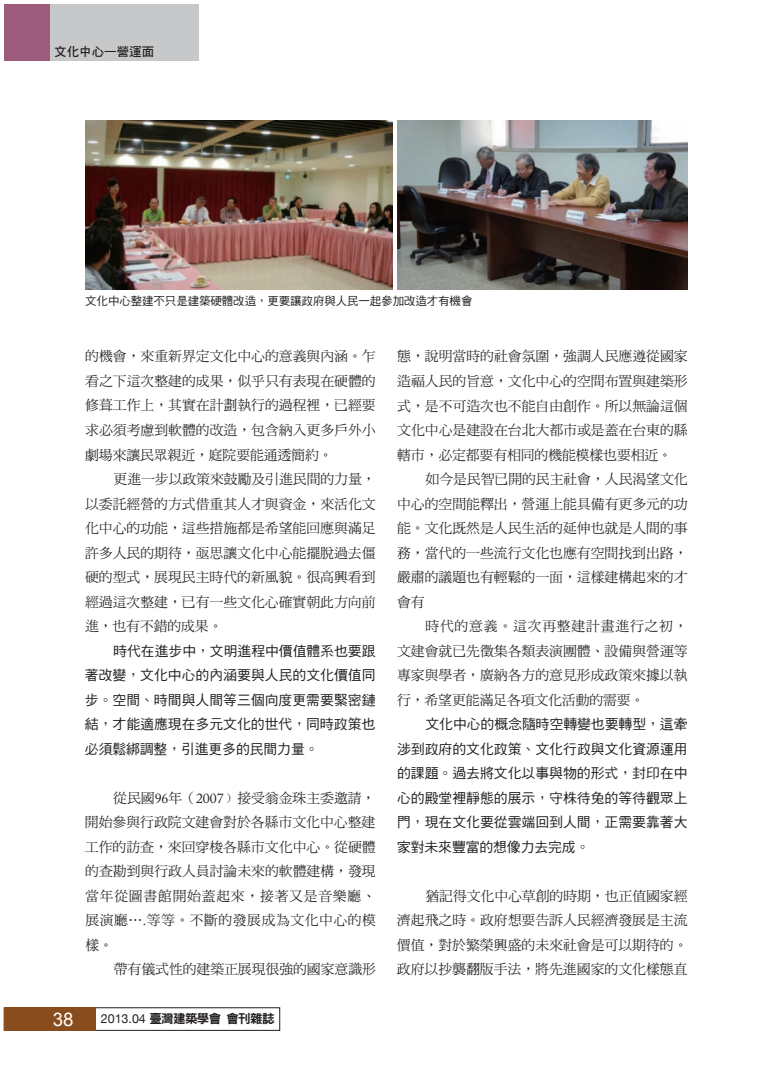
<style>
.page{position:relative;width:773px;height:1082px;background:#fff}
.page>*{position:absolute;margin:0;border:0;box-sizing:border-box;transform-origin:0 0}
.t1{font:18.75px "Arial";color:#fff}
.t2{font:13.88px/24.5px "DF Ming Std W5";letter-spacing:-.005em;color:#231f20;text-align:justify}
.t3{font:13.88px "DF Hei Std W5";letter-spacing:-.005em;color:#231f20}
.t4{font:13.88px "DF Ming Std W5";letter-spacing:.035em;color:#231f20}
.t5{font:13.88px "DF Ming Std W5";letter-spacing:.05em;color:#231f20}
.t6{font:13.88px "DF Ming Std W5";letter-spacing:.055em;color:#231f20}
.t7{font:12.5px "DF Hei Std W9";letter-spacing:-.05em;color:#231f20}
.t8{font:12.5px "DF Hei Std W7";color:#231f20}
.t9{font:11.5px "DF Hei Std W5";letter-spacing:-.01em;color:#231f20}
.s1{font-family:"Adobe Caslon Pro"}
.s2{font-family:"Adobe Garamond Pro"}
.s3{font-family:"Helvetica Neue"}
</style>
<div class="page">
<div style="left:4px;top:1007px;width:276px;height:23px;border:1px solid #231f20"></div>
<div style="left:4px;top:1007px;width:91px;height:23px;background:#894c1d"></div>
<div style="left:4px;top:4px;width:195px;height:56px;background:#c7c8ca"></div>
<div style="left:4px;top:4px;width:45px;height:56px;background:#9e5c7c"></div>
<img style="left:397px;top:121px;width:291px;height:168px">
<img style="left:85px;top:121px;width:308px;height:168px">
<p class="t8" style="left:54px;top:45px;width:102px">文化中心—營運面</p>
<p class="t9" style="left:85px;top:295px;width:389px">文化中心整建不只是建築硬體改造，更要讓政府與人民一起參加改造才有機會</p>
<p class="t2" style="left:85px;top:344px;width:292px">的機會，來重新界定文化中心的意義與內涵。乍</p>
<p class="t2" style="left:85px;top:368px;width:292px">看之下這次整建的成果，似乎只有表現在硬體的</p>
<p class="t2" style="left:85px;top:393px;width:292px">修葺工作上，其實在計劃執行的過程裡，已經要</p>
<p class="t2" style="left:85px;top:417px;width:292px">求必須考慮到軟體的改造，包含納入更多戶外小</p>
<p class="t2" style="left:85px;top:442px;width:249px">劇場來讓民眾親近，庭院要能通透簡約。</p>
<p class="t2" style="left:114px;top:466px;width:264px">更進一步以政策來鼓勵及引進民間的力量，</p>
<p class="t2" style="left:85px;top:491px;width:292px">以委託經營的方式借重其人才與資金，來活化文</p>
<p class="t2" style="left:85px;top:515px;width:292px">化中心的功能，這些措施都是希望能回應與滿足</p>
<p class="t2" style="left:85px;top:540px;width:292px">許多人民的期待，亟思讓文化中心能擺脫過去僵</p>
<p class="t2" style="left:85px;top:564px;width:292px">硬的型式，展現民主時代的新風貌。很高興看到</p>
<p class="t2" style="left:85px;top:589px;width:292px">經過這次整建，已有一些文化心確實朝此方向前</p>
<p class="t2" style="left:85px;top:613px;width:139px">進，也有不錯的成果。</p>
<p class="t3" style="left:113px;top:643px;width:264px">時代在進步中，文明進程中價值體系也要跟</p>
<p class="t3" style="left:85px;top:667px;width:292px">著改變，文化中心的內涵要與人民的文化價值同</p>
<p class="t3" style="left:85px;top:692px;width:292px">步。空間、時間與人間等三個向度更需要緊密鏈</p>
<p class="t3" style="left:85px;top:716px;width:292px">結，才能適應現在多元文化的世代，同時政策也</p>
<p class="t3" style="left:85px;top:741px;width:235px">必須鬆綁調整，引進更多的民間力量。</p>
<p class="t2" style="left:113px;top:785px;width:264px">從民國<span class="s1">96</span>年（<span class="s1">2007</span>﹚接受翁金珠主委邀請，</p>
<p class="t2" style="left:85px;top:809px;width:292px">開始參與行政院文建會對於各縣市文化中心整建</p>
<p class="t2" style="left:85px;top:834px;width:292px">工作的訪查，來回穿梭各縣市文化中心。從硬體</p>
<p class="t2" style="left:85px;top:858px;width:292px">的查勘到與行政人員討論未來的軟體建構，發現</p>
<p class="t5" style="left:85px;top:888px;width:292px">當年從圖書館開始蓋起來，接著又是音樂廳、</p>
<p class="t4" style="left:85px;top:912px;width:292px">展演廳⋯<span class="s2">.</span>等等。不斷的發展成為文化中心的模</p>
<p class="t2" style="left:85px;top:932px;width:29px">樣。</p>
<p class="t2" style="left:114px;top:956px;width:264px">帶有儀式性的建築正展現很強的國家意識形</p>
<p class="t1" style="left:53px;top:1006px;width:22px">38</p>
<p class="t7" style="left:101px;top:1011px;width:175px"><span class="s3">2013.04</span> 臺灣建築學會會刊雜誌</p>
<p class="t2" style="left:397px;top:344px;width:292px">態，說明當時的社會氛圍，強調人民應遵從國家</p>
<p class="t2" style="left:397px;top:368px;width:292px">造福人民的旨意，文化中心的空間布置與建築形</p>
<p class="t2" style="left:397px;top:393px;width:292px">式，是不可造次也不能自由創作。所以無論這個</p>
<p class="t2" style="left:397px;top:417px;width:292px">文化中心是建設在台北大都市或是蓋在台東的縣</p>
<p class="t2" style="left:397px;top:442px;width:276px">轄市，必定都要有相同的機能模樣也要相近。</p>
<p class="t2" style="left:425px;top:466px;width:264px">如今是民智已開的民主社會，人民渴望文化</p>
<p class="t2" style="left:397px;top:491px;width:292px">中心的空間能釋出，營運上能具備有更多元的功</p>
<p class="t2" style="left:397px;top:515px;width:292px">能。文化既然是人民生活的延伸也就是人間的事</p>
<p class="t2" style="left:397px;top:540px;width:292px">務，當代的一些流行文化也應有空間找到出路，</p>
<p class="t2" style="left:397px;top:564px;width:292px">嚴肅的議題也有輕鬆的一面，這樣建構起來的才</p>
<p class="t2" style="left:397px;top:589px;width:29px">會有</p>
<p class="t6" style="left:425px;top:618px;width:264px">時代的意義。這次再整建計畫進行之初，</p>
<p class="t2" style="left:397px;top:638px;width:292px">文建會就已先徵集各類表演團體、設備與營運等</p>
<p class="t2" style="left:397px;top:662px;width:292px">專家與學者，廣納各方的意見形成政策來據以執</p>
<p class="t2" style="left:397px;top:687px;width:249px">行，希望更能滿足各項文化活動的需要。</p>
<p class="t3" style="left:425px;top:716px;width:264px">文化中心的概念隨時空轉變也要轉型，這牽</p>
<p class="t3" style="left:397px;top:741px;width:292px">涉到政府的文化政策、文化行政與文化資源運用</p>
<p class="t3" style="left:397px;top:765px;width:292px">的課題。過去將文化以事與物的形式，封印在中</p>
<p class="t3" style="left:397px;top:790px;width:292px">心的殿堂裡靜態的展示，守株待兔的等待觀眾上</p>
<p class="t3" style="left:397px;top:814px;width:292px">門，現在文化要從雲端回到人間，正需要靠著大</p>
<p class="t3" style="left:397px;top:839px;width:194px">家對未來豐富的想像力去完成。</p>
<p class="t2" style="left:397px;top:883px;width:292px;text-indent:28px">猶記得文化中心草創的時期，也正值國家經濟起飛之時。政府想要告訴人民經濟發展是主流價值，對於繁榮興盛的未來社會是可以期待的。政府以抄襲翻版手法，將先進國家的文化樣態直</p>
</div>
